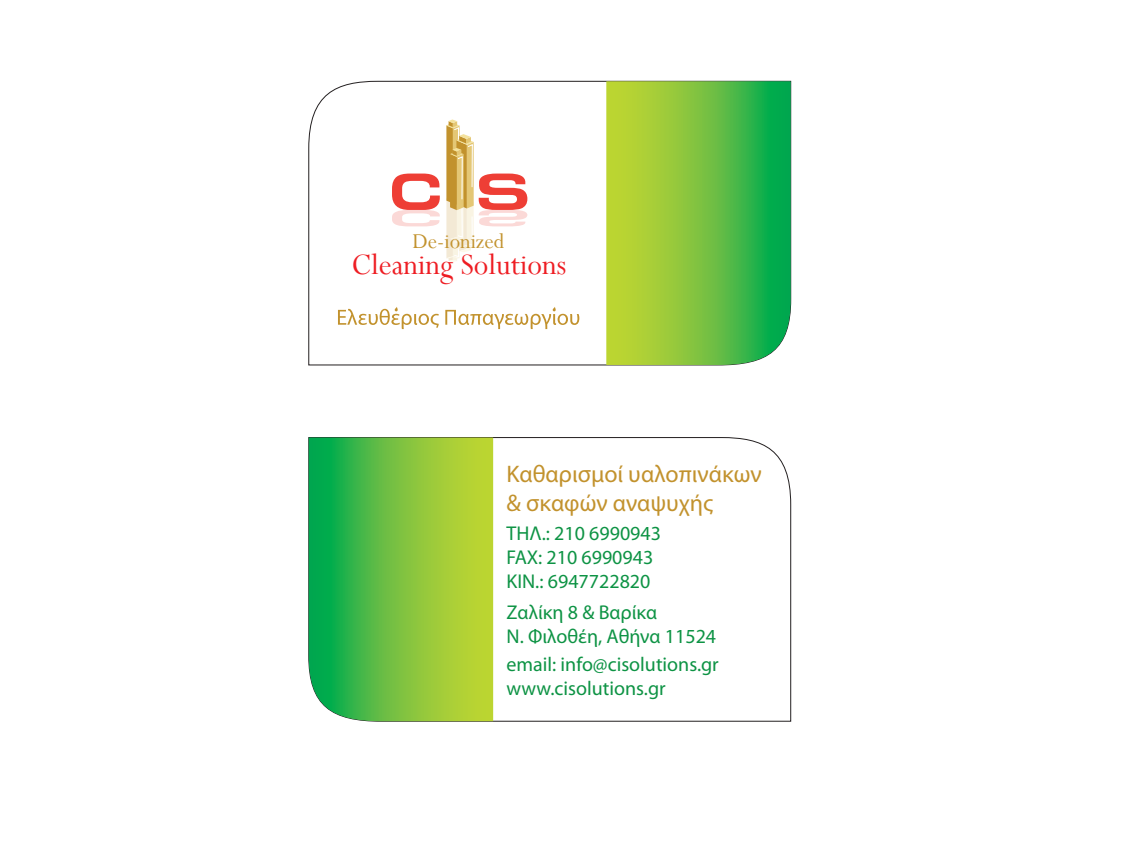
<style>
.page{position:relative;width:1134px;height:851px;background:#fff}
.page>*{position:absolute;margin:0;border:0;box-sizing:border-box;transform-origin:0 0}
.t1{font:32.8px "Perpetua";color:#ee1d23}
.t2{font:24px/28.8px "Myriad Pro";color:#c2922d}
.t3{font:23.6px "Perpetua";color:#c2922d}
.t4{font:20px/24px "Myriad Pro";color:#0d9344}
</style>
<div class="page">
<svg style="left:308px;top:81px;width:298px;height:284px"></svg>
<svg style="left:308px;top:437px;width:483px;height:284px"></svg>
<svg style="left:309px;top:437px;width:184px;height:284px;background:#70c142"></svg>
<svg style="left:606px;top:81px;width:185px;height:284px;background:#71c143"></svg>
<svg style="left:392px;top:173px;width:48px;height:53px"></svg>
<svg style="left:446px;top:119px;width:81px;height:143px"></svg>
<svg style="left:445px;top:307px;width:134px;height:22px"></svg>
<svg style="left:338px;top:307px;width:101px;height:22px"></svg>
<p class="t3" style="left:413px;top:226px;width:93px">De-ionized</p>
<h1 class="t1" style="left:352px;top:243px;width:217px">Cleaning Solutions</h1>
<p class="t2" style="left:506px;top:459px;width:257px">Καθαρισμοί υαλοπινάκων &amp; σκαφών αναψυχής</p>
<p class="t4" style="left:506px;top:521px;width:156px">ΤΗΛ.: 210 6990943<br>FAX: 210 6990943<br>KIN.: 6947722820</p>
<p class="t4" style="left:506px;top:599px;width:211px">Ζαλίκη 8 &amp; Βαρίκα<br>Ν. Φιλοθέη, Αθήνα 11524</p>
<p class="t4" style="left:506px;top:651px;width:214px">email: info@cisolutions.gr www.cisolutions.gr</p>
</div>
